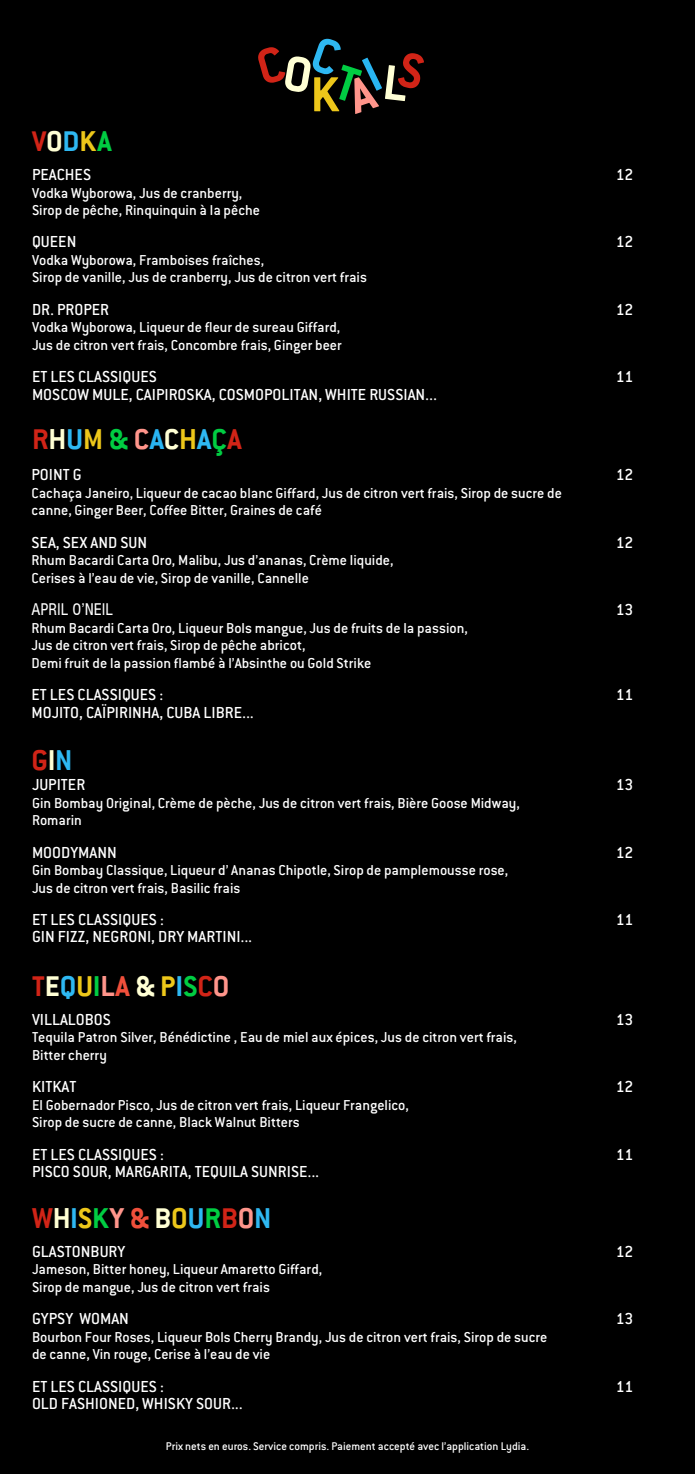
<style>
.page{position:relative;width:695px;height:1474px;background:#fff}
.page>*{position:absolute;margin:0;border:0;box-sizing:border-box;transform-origin:0 0}
.t1{font:700 31.5px "Conduit ITC";color:#d12417}
.t2{font:700 31.5px "Conduit ITC";color:#2eb8f2}
.t3{font:500 17.5px/17.5px "Conduit ITC";color:#fff}
.t4{font:17.5px "Nimbus Sans Becker D Con";color:#fff}
.t5{font:500 15.75px/17.5px "Conduit ITC";color:#fff}
.t6{font:500 12.25px "Conduit ITC";color:#fff}
.s1{color:#ffffd4}
.s2{color:#2eb8f2}
.s3{color:#edc71a}
.s4{color:#00cd42}
.s5{color:#ff958b}
.s6{color:#29b5f2}
.s7{color:#f04f3b}
.s8{color:#d12417}
</style>
<div class="page">
<div style="left:0;top:0;width:694px;height:1473px;background:#000"></div>
<svg style="left:258px;top:39px;width:166px;height:75px"></svg>
<h1 class="t1" style="left:32px;top:122px;width:81px">V<span class="s1">O</span><span class="s2">D</span><span class="s3">K</span><span class="s4">A</span></h1>
<p class="t3" style="left:32px;top:165px;width:61px">PEACHES</p>
<p class="t5" style="left:32px;top:183px;width:229px">Vodka Wyborowa, Jus de cranberry,<br>Sirop de pêche, Rinquinquin à la pêche</p>
<p class="t3" style="left:32px;top:233px;width:46px">QUEEN</p>
<p class="t5" style="left:32px;top:251px;width:336px">Vodka Wyborowa, Framboises fraîches,<br>Sirop de vanille, Jus de cranberry, Jus de citron vert frais</p>
<p class="t3" style="left:32px;top:300px;width:79px">DR. PROPER</p>
<p class="t5" style="left:32px;top:318px;width:311px">Vodka Wyborowa, Liqueur de fleur de sureau Giffard,<br>Jus de citron vert frais, Concombre frais, Ginger beer</p>
<p class="t3" style="left:32px;top:367px;width:406px">ET LES CLASSIQUES<br>MOSCOW MULE, CAIPIROSKA, COSMOPOLITAN, WHITE RUSSIAN...</p>
<h1 class="t1" style="left:32px;top:421px;width:211px">R<span class="s1">H</span><span class="s2">U</span><span class="s3">M</span> <span class="s4">&amp;</span> <span class="s5">C</span><span class="s6">A</span><span class="s1">C</span><span class="s3">H</span><span class="s2">A</span><span class="s4">Ç</span>A</h1>
<p class="t3" style="left:31px;top:465px;width:52px">POINT G</p>
<p class="t5" style="left:31px;top:483px;width:532px">Cachaça Janeiro, Liqueur de cacao blanc Giffard, Jus de citron vert frais, Sirop de sucre de canne, Ginger Beer, Coffee Bitter, Graines de café</p>
<p class="t3" style="left:31px;top:533px;width:117px">SEA, SEX AND SUN</p>
<p class="t5" style="left:31px;top:551px;width:363px">Rhum Bacardi Carta Oro, Malibu, Jus d’ananas, Crème liquide,<br>Cerises à l’eau de vie, Sirop de vanille, Cannelle</p>
<p class="t4" style="left:31px;top:599px;width:83px">APRIL O’NEIL</p>
<p class="t5" style="left:31px;top:618px;width:438px">Rhum Bacardi Carta Oro, Liqueur Bols mangue, Jus de fruits de la passion,<br>Jus de citron vert frais, Sirop de pêche abricot,<br>Demi fruit de la passion flambé à l’Absinthe ou Gold Strike</p>
<p class="t3" style="left:31px;top:685px;width:224px">ET LES CLASSIQUES :<br>MOJITO, CAÏPIRINHA, CUBA LIBRE...</p>
<h1 class="t1" style="left:31px;top:741px;width:43px">G<span class="s1">I</span><span class="s2">N</span></h1>
<p class="t3" style="left:32px;top:775px;width:55px">JUPITER</p>
<p class="t5" style="left:32px;top:793px;width:489px">Gin Bombay Original, Crème de pèche, Jus de citron vert frais, Bière Goose Midway,<br>Romarin</p>
<p class="t3" style="left:32px;top:842px;width:86px">MOODYMANN</p>
<p class="t5" style="left:32px;top:861px;width:477px">Gin Bombay Classique, Liqueur d’ Ananas Chipotle, Sirop de pamplemousse rose,<br>Jus de citron vert frais, Basilic frais</p>
<p class="t3" style="left:32px;top:910px;width:221px">ET LES CLASSIQUES :<br>GIN FIZZ, NEGRONI, DRY MARTINI...</p>
<h1 class="t1" style="left:32px;top:967px;width:199px">T<span class="s1">E</span><span class="s2">Q</span><span class="s3">U</span><span class="s4">I</span><span class="s5">L</span><span class="s7">A</span> <span class="s1">&amp;</span> <span class="s3">P</span><span class="s2">I</span><span class="s4">S</span>C<span class="s5">O</span></h1>
<p class="t3" style="left:32px;top:1010px;width:80px">VILLALOBOS</p>
<p class="t5" style="left:32px;top:1028px;width:486px">Tequila Patron Silver, Bénédictine , Eau de miel aux épices, Jus de citron vert frais,<br>Bitter cherry</p>
<p class="t3" style="left:32px;top:1077px;width:46px">KITKAT</p>
<p class="t5" style="left:32px;top:1095px;width:378px">El Gobernador Pisco, Jus de citron vert frais, Liqueur Frangelico,<br>Sirop de sucre de canne, Black Walnut Bitters</p>
<p class="t3" style="left:32px;top:1144px;width:288px">ET LES CLASSIQUES :<br>PISCO SOUR, MARGARITA, TEQUILA SUNRISE...</p>
<h1 class="t2" style="left:32px;top:1199px;width:241px"><span class="s8">W</span><span class="s1">H</span>I<span class="s3">S</span><span class="s4">K</span><span class="s5">Y</span> <span class="s7">&amp;</span> <span class="s1">B</span><span class="s3">O</span>U<span class="s4">R</span><span class="s8">B</span><span class="s5">O</span>N</h1>
<p class="t3" style="left:32px;top:1241px;width:95px">GLASTONBURY</p>
<p class="t5" style="left:32px;top:1259px;width:292px">Jameson, Bitter honey, Liqueur Amaretto Giffard,<br>Sirop de mangue, Jus de citron vert frais</p>
<p class="t3" style="left:32px;top:1309px;width:98px">GYPSY WOMAN</p>
<p class="t5" style="left:32px;top:1327px;width:517px">Bourbon Four Roses, Liqueur Bols Cherry Brandy, Jus de citron vert frais, Sirop de sucre de canne, Vin rouge, Cerise à l’eau de vie</p>
<p class="t3" style="left:32px;top:1376px;width:212px">ET LES CLASSIQUES :<br>OLD FASHIONED, WHISKY SOUR...</p>
<p class="t6" style="left:166px;top:1438px;width:365px">Prix nets en euros. Service compris. Paiement accepté avec l’application Lydia.</p>
<p class="t3" style="left:615px;top:165px;width:19px">12</p>
<p class="t3" style="left:615px;top:233px;width:19px">12</p>
<p class="t3" style="left:615px;top:300px;width:19px">12</p>
<p class="t3" style="left:615px;top:367px;width:19px">11</p>
<p class="t3" style="left:615px;top:465px;width:19px">12</p>
<p class="t3" style="left:615px;top:533px;width:19px">12</p>
<p class="t3" style="left:615px;top:600px;width:19px">13</p>
<p class="t3" style="left:615px;top:685px;width:19px">11</p>
<p class="t3" style="left:615px;top:775px;width:19px">13</p>
<p class="t3" style="left:615px;top:842px;width:19px">12</p>
<p class="t3" style="left:615px;top:910px;width:19px">11</p>
<p class="t3" style="left:615px;top:1010px;width:19px">13</p>
<p class="t3" style="left:615px;top:1077px;width:19px">12</p>
<p class="t3" style="left:615px;top:1144px;width:19px">11</p>
<p class="t3" style="left:615px;top:1241px;width:19px">12</p>
<p class="t3" style="left:615px;top:1309px;width:19px">13</p>
<p class="t3" style="left:615px;top:1376px;width:19px">11</p>
</div>
